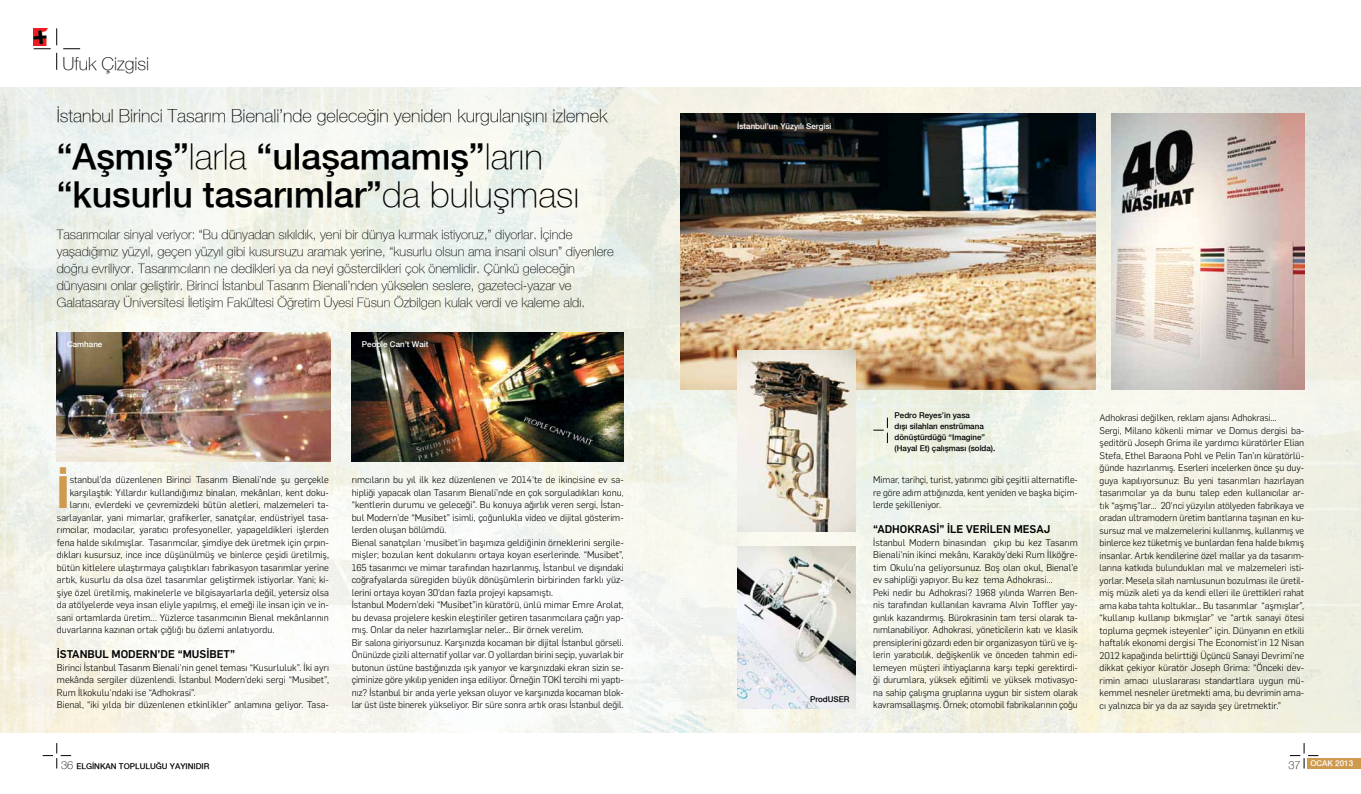
<style>
.page{position:relative;width:1361px;height:794px;background:#fff}
.page>*{position:absolute;margin:0;border:0;box-sizing:border-box;transform-origin:0 0}
.t1{font:700 condensed 44.6px "Flama";color:#cf994e}
.t2{font:35.7px/37.9px "Helvetica Neue X Medium";color:#000}
.t3{font:18px "Helvetica Neue X Thin";color:#000}
.t4{font:13px/17px "Helvetica Neue X Thin";color:#000}
.t5{font:500 11px "Flama";color:#000}
.t6{font:300 9.5px/12.5px "Flama";color:#000}
.t7{font:8px/11px "Helvetica Neue X Medium";color:#000}
.t8{font:8px "Helvetica Neue X Medium";color:#fff}
.s1{font-family:"Helvetica Neue X Thin"}
.s2{font-family:"Helvetica Neue X Thin";font-size:11px}
.s3{font-family:"Helvetica Neue X Thin";font-size:11px;color:#000}
</style>
<div class="page">
<img style="left:34px;top:28px;width:15px;height:17px">
<svg style="left:34px;top:49px;width:17px;height:1px"></svg>
<svg style="left:57px;top:28px;width:23px;height:42px"></svg>
<svg style="left:43px;top:743px;width:28px;height:25px"></svg>
<svg style="left:1290px;top:743px;width:28px;height:25px"></svg>
<div style="left:1307px;top:758px;width:54px;height:10px;background:#cf994e"></div>
<img style="left:0;top:88px;width:1361px;height:644px">
<img style="left:680px;top:113px;width:415px;height:277px">
<img style="left:737px;top:351px;width:118px;height:180px">
<img style="left:737px;top:546px;width:118px;height:163px">
<img style="left:57px;top:332px;width:273px;height:130px">
<img style="left:1112px;top:114px;width:192px;height:276px">
<img style="left:352px;top:332px;width:272px;height:130px">
<svg style="left:873px;top:417px;width:15px;height:26px"></svg>
<h3 class="t3" style="left:62px;top:53px;width:88px">Ufuk Çizgisi</h3>
<h3 class="t3" style="left:57px;top:105px;width:552px">İstanbul Birinci Tasarım Bienali’nde geleceğin yeniden kurgulanışını izlemek</h3>
<h2 class="t2" style="left:57px;top:137px;width:524px">“Aşmış”<span class="s1">larla</span> “ulaşamamış”<span class="s1">ların </span>“kusurlu tasarımlar”<span class="s1">da buluşması</span></h2>
<p class="t4" style="left:57px;top:225px;width:559px">Tasarımcılar sinyal veriyor: “Bu dünyadan sıkıldık, yeni bir dünya kurmak istiyoruz,” diyorlar. İçinde yaşadığımız yüzyıl, geçen yüzyıl gibi kusursuzu aramak yerine, “kusurlu olsun ama insani olsun” diyenlere doğru evriliyor. Tasarımcıların ne dedikleri ya da neyi gösterdikleri çok önemlidir. Çünkü geleceğin dünyasını onlar geliştirir. Birinci İstanbul Tasarım Bienali’nden yükselen seslere, gazeteci-yazar ve Galatasaray Üniversitesi İletişim Fakültesi Öğretim Üyesi Füsun Özbilgen kulak verdi ve kaleme aldı.</p>
<p class="t8" style="left:67px;top:339px;width:37px">Camhane</p>
<p class="t8" style="left:362px;top:339px;width:68px">People Can’t Wait</p>
<p class="t8" style="left:737px;top:121px;width:96px">İstanbul’un Yüzyılı Sergisi</p>
<h1 class="t1" style="left:57px;top:463px;width:14px">İ</h1>
<p class="t6" style="left:70px;top:473px;width:261px">stanbul’da düzenlenen Birinci Tasarım Bienali’nde şu gerçekle</p>
<p class="t6" style="left:70px;top:485px;width:261px">karşılaştık: Yıllardır kullandığımız binaları, mekânları, kent doku-</p>
<p class="t6" style="left:70px;top:498px;width:261px">larını, evlerdeki ve çevremizdeki bütün aletleri, malzemeleri ta-</p>
<p class="t6" style="left:57px;top:510px;width:273px">sarlayanlar, yani mimarlar, grafikerler, sanatçılar, endüstriyel tasa-</p>
<p class="t6" style="left:57px;top:523px;width:274px">rımcılar, modacılar, yaratıcı profesyoneller, yapageldikleri işlerden</p>
<p class="t6" style="left:57px;top:535px;width:274px">fena halde sıkılmışlar. Tasarımcılar, şimdiye dek üretmek için çırpın-</p>
<p class="t6" style="left:57px;top:548px;width:274px">dıkları kusursuz, ince ince düşünülmüş ve binlerce çeşidi üretilmiş,</p>
<p class="t6" style="left:57px;top:560px;width:273px">bütün kitlelere ulaştırmaya çalıştıkları fabrikasyon tasarımlar yerine</p>
<p class="t6" style="left:57px;top:573px;width:273px">artık, kusurlu da olsa özel tasarımlar geliştirmek istiyorlar. Yani; ki-</p>
<p class="t6" style="left:57px;top:585px;width:274px">şiye özel üretilmiş, makinelerle ve bilgisayarlarla değil, yetersiz olsa</p>
<p class="t6" style="left:57px;top:598px;width:274px">da atölyelerde veya insan eliyle yapılmış, el emeği ile insan için ve in-</p>
<p class="t6" style="left:57px;top:610px;width:274px">sani ortamlarda üretim… Yüzlerce tasarımcının Bienal mekânlarının</p>
<p class="t6" style="left:57px;top:623px;width:219px">duvarlarına kazınan ortak çığlığı bu özlemi anlatıyordu.</p>
<p class="t5" style="left:57px;top:646px;width:11px">İSTANBUL</p>
<p class="t5" style="left:112px;top:646px;width:18px">MODERN</p>
<p class="t5" style="left:158px;top:646px;width:42px">’DE “MUSIBET</p>
<p class="t5" style="left:230px;top:646px;width:7px">”</p>
<p class="t6" style="left:57px;top:660px;width:273px">Birinci İstanbul Tasarım Bienali’nin genel teması “Kusurluluk”. İki ayrı mekânda sergiler düzenlendi. İstanbul Modern’deki sergi “Musibet”, Rum İlkokulu’ndaki ise “Adhokrasi”.<br>Bienal, “iki yılda bir düzenlenen etkinlikler” anlamına geliyor. Tasa-</p>
<p class="t7" style="left:894px;top:409px;width:102px">Pedro Reyes’in yasa<br>d›ş› silahlar› enstrümana dönüştürdüğü “Imagine” (Hayal Et) çal›şmas› (solda).</p>
<p class="t6" style="left:352px;top:473px;width:274px">rımcıların bu yıl ilk kez düzenlenen ve 2014’te de ikincisine ev sa&shy;hipliği yapacak olan Tasarım Bienali’nde en çok sorguladıkları konu, “kentlerin durumu ve geleceği”. Bu konuya ağırlık veren sergi, İstan&shy;bul Modern’de “Musibet” isimli, çoğunlukla video ve dijital gösterim&shy;lerden oluşan bölümdü.<br>Bienal sanatçıları ‘musibet’in başımıza geldiğinin örneklerini sergile&shy;mişler; bozulan kent dokularını ortaya koyan eserlerinde. “Musibet”, 165 tasarımcı ve mimar tarafından hazırlanmış, İstanbul ve dışındaki coğrafyalarda süregiden büyük dönüşümlerin birbirinden farklı yüz&shy;lerini ortaya koyan 30’dan fazla projeyi kapsamıştı.<br>İstanbul Modern’deki “Musibet”in küratörü, ünlü mimar Emre Arolat, bu devasa projelere keskin eleştiriler getiren tasarımcılara çağrı yap&shy;mış. Onlar da neler hazırlamışlar neler... Bir örnek verelim.<br>Bir salona giriyorsunuz. Karşınızda kocaman bir dijital İstanbul görseli.<br>Önünüzde çizili alternatif yollar var. O yollardan birini seçip, yuvarlak bir butonun üstüne bastığınızda ışık yanıyor ve karşınızdaki ekran sizin se&shy;çiminize göre yıkılıp yeniden inşa ediliyor. Örneğin TOKİ tercihi mi yaptı&shy;nız? İstanbul bir anda yerle yeksan oluyor ve karşınızda kocaman blok&shy;lar üst üste binerek yükseliyor. Bir süre sonra artık orası İstanbul değil.</p>
<p class="t6" style="left:873px;top:473px;width:206px;text-align:justify">Mimar, tarihçi, turist, yatırımcı gibi çeşitli alternatifle&shy;re göre adım attığınızda, kent yeniden ve başka biçim&shy;lerde şekilleniyor.</p>
<p class="t5" style="left:873px;top:521px;width:20px">“ADHOKRASI</p>
<p class="t5" style="left:939px;top:521px;width:112px">” İLE VERİLEN MESAJ</p>
<p class="t6" style="left:873px;top:535px;width:206px">İstanbul Modern binasından çıkıp bu kez Tasarım Bienali’nin ikinci mekânı, Karaköy’deki Rum İlköğre&shy;tim Okulu’na geliyorsunuz. Boş olan okul, Bienal’e ev sahipliği yapıyor. Bu kez tema Adhokrasi...<br>Peki nedir bu Adhokrasi? 1968 yılında Warren Ben&shy;nis tarafından kullanılan kavrama Alvin Toffler yay&shy;gınlık kazandırmış. Bürokrasinin tam tersi olarak ta&shy;nımlanabiliyor. Adhokrasi, yöneticilerin katı ve klasik prensiplerini gözardı eden bir organizasyon türü ve iş&shy;lerin yaratıcılık, değişkenlik ve önceden tahmin edi&shy;lemeyen müşteri ihtiyaçlarına karşı tepki gerektirdi&shy;ği durumlara, yüksek eğitimli ve yüksek motivasyo&shy;na sahip çalışma gruplarına uygun bir sistem olarak kavramsallaşmış. Örnek; otomobil fabrikalarının çoğu</p>
<p class="t7" style="left:810px;top:693px;width:41px">ProdUSER</p>
<p class="t6" style="left:1099px;top:411px;width:206px">Adhokrasi değilken, reklam ajansı Adhokrasi...<br>Sergi, Milano kökenli mimar ve Domus dergisi ba&shy;şeditörü Joseph Grima ile yardımcı küratörler Elian Stefa, Ethel Baraona Pohl ve Pelin Tan’ın küratörlü&shy;ğünde hazırlanmış. Eserleri incelerken önce şu duy&shy;guya kapılıyorsunuz: Bu yeni tasarımları hazırlayan tasarımcılar ya da bunu talep eden kullanıcılar ar&shy;tık “aşmış”lar... 20’nci yüzyılın atölyeden fabrikaya ve oradan ultramodern üretim bantlarına taşınan en ku&shy;sursuz mal ve malzemelerini kullanmış, kullanmış ve binlerce kez tüketmiş ve bunlardan fena halde bıkmış insanlar. Artık kendilerine özel mallar ya da tasarım&shy;larına katkıda bulundukları mal ve malzemeleri isti&shy;yorlar. Mesela silah namlusunun bozulması ile üretil&shy;miş müzik aleti ya da kendi elleri ile ürettikleri rahat ama kaba tahta koltuklar... Bu tasarımlar “aşmışlar”, “kullanıp kullanıp bıkmışlar” ve “artık sanayi ötesi topluma geçmek isteyenler” için. Dünyanın en etkili haftalık ekonomi dergisi The Economist’in 12 Nisan 2012 kapağında belirttiği Üçüncü Sanayi Devrimi’ne dikkat çekiyor küratör Joseph Grima: “Önceki dev&shy;rimin amacı uluslararası standartlara uygun mü&shy;kemmel nesneler üretmekti ama, bu devrimin ama&shy;cı yalnızca bir ya da az sayıda şey üretmektir.”</p>
<p class="t7" style="left:61px;top:760px;width:150px"><span class="s2">36</span> ELGİNKAN TOPLULUĞU YAYINIDIR</p>
<p class="t8" style="left:1288px;top:758px;width:66px"><span class="s3">37</span> OCAK 2013</p>
</div>
